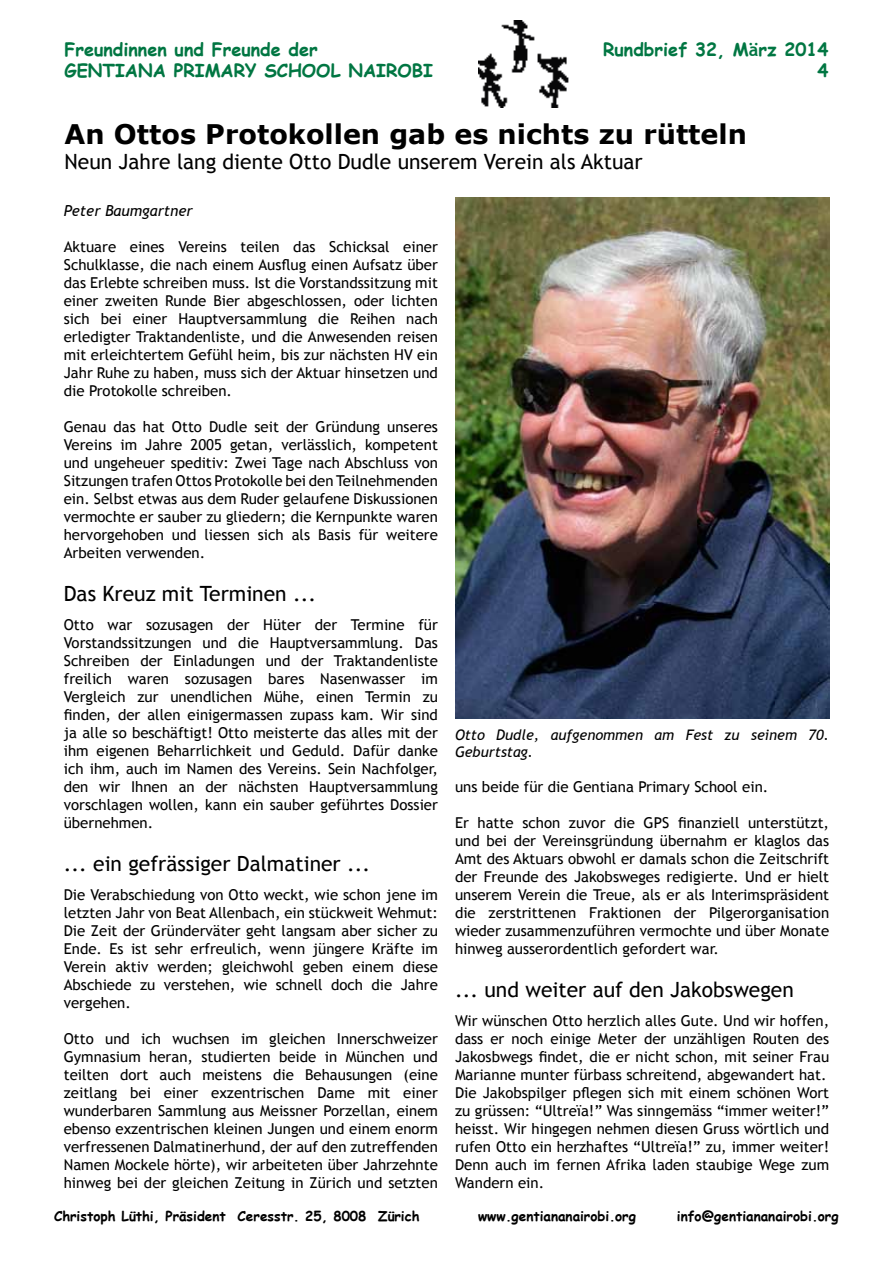
<style>
.page{position:relative;width:893px;height:1263px;background:#fff}
.page>*{position:absolute;margin:0;border:0;box-sizing:border-box;transform-origin:0 0}
.t1{font:700 27px "Verdana";color:#000}
.t2{font:21px "Trebuchet MS";color:#000}
.t3{font:700 18px/21.6px "Comic Sans MS";color:#007642}
.t4{font:15px/18px "Trebuchet MS";color:#000;text-align:justify}
.t5{font:italic 15px "Trebuchet MS";color:#000}
.t6{font:italic 14.55px/17.4px "Trebuchet MS";color:#000}
.t7{font:700 13.5px "Comic Sans MS";color:#000}
.s1{font-family:"Trebuchet MS"}
</style>
<div class="page">
<img style="left:479px;top:20px;width:90px;height:87px">
<img style="left:455px;top:198px;width:374px;height:521px">
<p class="t3" style="left:64px;top:38px;width:370px">Freundinnen und Freunde der<br>GENTIANA PRIMARY SCHOOL NAIROBI</p>
<p class="t3" style="left:603px;top:38px;width:227px;text-align:right">Rundbrief 32, M<span class="s1">ä</span>rz 2014<br>4</p>
<h1 class="t1" style="left:64px;top:115px;width:684px">An Ottos Protokollen gab es nichts zu rütteln</h1>
<h2 class="t2" style="left:64px;top:149px;width:580px">Neun Jahre lang diente Otto Dudle unserem Verein als Aktuar</h2>
<p class="t5" style="left:64px;top:202px;width:130px">Peter Baumgartner</p>
<p class="t4" style="left:64px;top:238px;width:376px">Aktuare eines Vereins teilen das Schicksal einer Schulklasse, die nach einem Ausflug einen Aufsatz über das Erlebte schreiben muss. Ist die Vorstandssitzung mit einer zweiten Runde Bier abgeschlossen, oder lichten sich bei einer Hauptversammlung die Reihen nach erledigter Traktandenliste, und die Anwesenden reisen mit erleichtertem Gefühl heim, bis zur nächsten HV ein Jahr Ruhe zu haben, muss sich der Aktuar hinsetzen und die Protokolle schreiben.</p>
<p class="t4" style="left:64px;top:418px;width:376px">Genau das hat Otto Dudle seit der Gründung unseres Vereins im Jahre 2005 getan, verlässlich, kompetent und ungeheuer speditiv: Zwei Tage nach Abschluss von Sitzungen trafen Ottos Protokolle bei den Teilnehmenden ein. Selbst etwas aus dem Ruder gelaufene Diskussionen vermochte er sauber zu gliedern; die Kernpunkte waren hervorgehoben und liessen sich als Basis für weitere Arbeiten verwenden.</p>
<h2 class="t2" style="left:64px;top:581px;width:254px">Das Kreuz mit Terminen ...</h2>
<p class="t4" style="left:64px;top:616px;width:376px">Otto war sozusagen der Hüter der Termine für Vorstandssitzungen und die Hauptversammlung. Das Schreiben der Einladungen und der Traktandenliste freilich waren sozusagen bares Nasenwasser im Vergleich zur unendlichen Mühe, einen Termin zu finden, der allen einigermassen zupass kam. Wir sind ja alle so beschäftigt! Otto meisterte das alles mit der ihm eigenen Beharrlichkeit und Geduld. Dafür danke ich ihm, auch im Namen des Vereins. Sein Nachfolger, den wir Ihnen an der nächsten Hauptversammlung vorschlagen wollen, kann ein sauber geführtes Dossier übernehmen.</p>
<h2 class="t2" style="left:64px;top:851px;width:308px">... ein gefrässiger Dalmatiner ...</h2>
<p class="t4" style="left:64px;top:886px;width:376px">Die Verabschiedung von Otto weckt, wie schon jene im letzten Jahr von Beat Allenbach, ein stückweit Wehmut:<br>Die Zeit der Gründerväter geht langsam aber sicher zu Ende. Es ist sehr erfreulich, wenn jüngere Kräfte im Verein aktiv werden; gleichwohl geben einem diese Abschiede zu verstehen, wie schnell doch die Jahre vergehen.</p>
<p class="t4" style="left:64px;top:1030px;width:376px">Otto und ich wuchsen im gleichen Innerschweizer Gymnasium heran, studierten beide in München und teilten dort auch meistens die Behausungen (eine zeitlang bei einer exzentrischen Dame mit einer wunderbaren Sammlung aus Meissner Porzellan, einem ebenso exzentrischen kleinen Jungen und einem enorm verfressenen Dalmatinerhund, der auf den zutreffenden Namen Mockele hörte), wir arbeiteten über Jahrzehnte hinweg bei der gleichen Zeitung in Zürich und setzten</p>
<p class="t6" style="left:455px;top:726px;width:376px">Otto Dudle, aufgenommen am Fest zu seinem 70.<br>Geburtstag.</p>
<p class="t4" style="left:455px;top:778px;width:315px">uns beide für die Gentiana Primary School ein.</p>
<p class="t4" style="left:455px;top:814px;width:376px">Er hatte schon zuvor die GPS finanziell unterstützt, und bei der Vereinsgründung übernahm er klaglos das Amt des Aktuars obwohl er damals schon die Zeitschrift der Freunde des Jakobsweges redigierte. Und er hielt unserem Verein die Treue, als er als Interimspräsident die zerstrittenen Fraktionen der Pilgerorganisation wieder zusammenzuführen vermochte und über Monate hinweg ausserordentlich gefordert war.</p>
<h2 class="t2" style="left:455px;top:977px;width:340px">... und weiter auf den Jakobswegen</h2>
<p class="t4" style="left:455px;top:1012px;width:376px;text-align:left">Wir wünschen Otto herzlich alles Gute. Und wir hoffen, dass er noch einige Meter der unzähligen Routen des Jakosbwegs findet, die er nicht schon, mit seiner Frau Marianne munter fürbass schreitend, abgewandert hat.<br>Die Jakobspilger pflegen sich mit einem schönen Wort zu grüssen: “Ultreïa!” Was sinngemäss “immer weiter!” heisst. Wir hingegen nehmen diesen Gruss wörtlich und rufen Otto ein herzhaftes “Ultreïa!” zu, immer weiter!<br>Denn auch im fernen Afrika laden staubige Wege zum Wandern ein.</p>
<p class="t7" style="left:54px;top:1206px;width:367px">Christoph Lüthi, Präsident Ceresstr. 25, 8008 Zürich</p>
<p class="t7" style="left:478px;top:1206px;width:159px">www.gentiananairobi.org</p>
<p class="t7" style="left:677px;top:1206px;width:163px">info@gentiananairobi.org</p>
</div>
